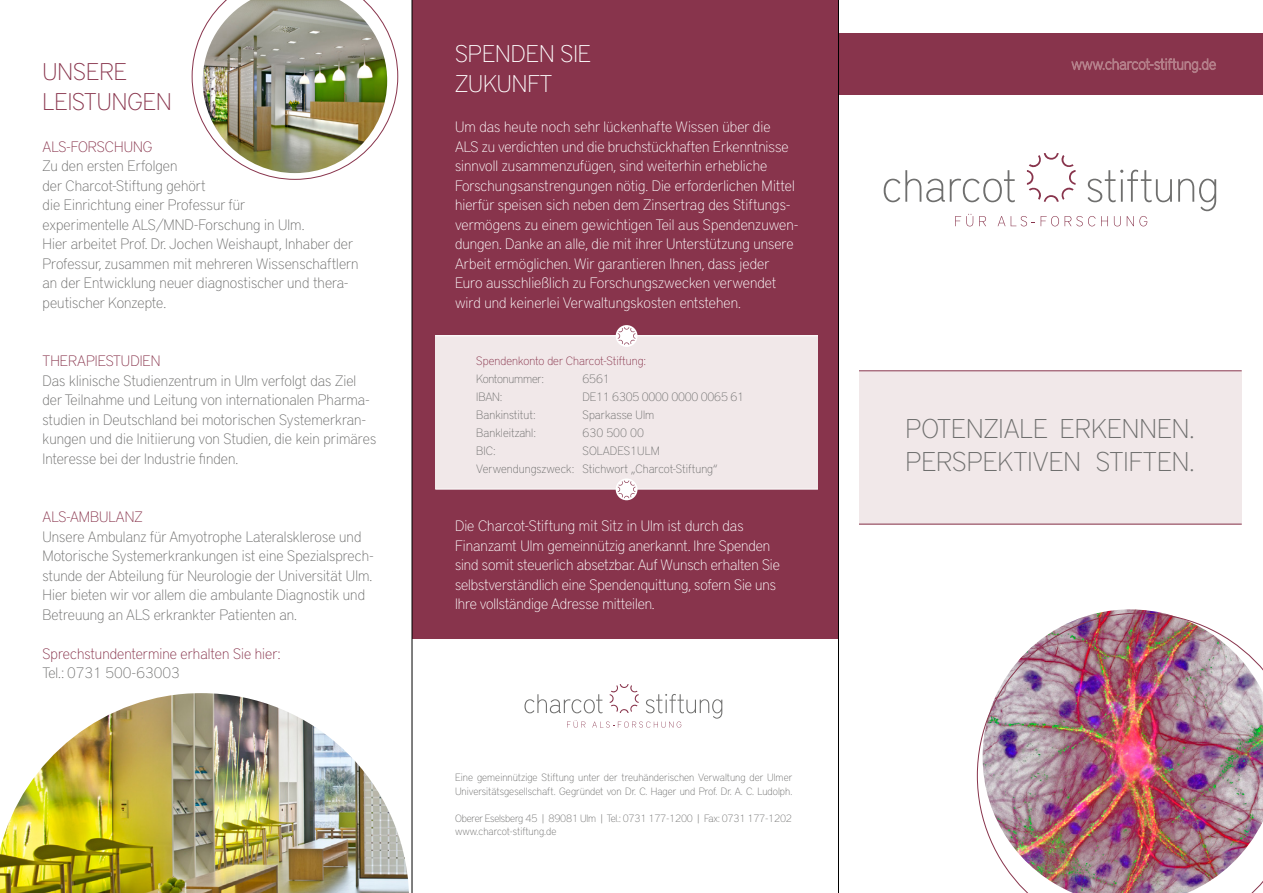
<style>
.page{position:relative;width:1263px;height:893px;background:#fff}
.page>*{position:absolute;margin:0;border:0;box-sizing:border-box;transform-origin:0 0}
.t1{font:100 27px/32.4px "District Pro";color:#6f6f6e}
.t2{font:100 24px/30px "District Pro";color:#fff}
.t3{font:100 24px/30px "District Pro";color:#88344c}
.t4{font:100 15px/19.5px "District Pro";color:#6f6f6e}
.t5{font:100 15px/19.5px "District Pro";color:#fff}
.t6{font:100 15px "District Pro";color:#88344c}
.t7{font:100 12px/18px "District Pro";color:#6f6f6e}
.t8{font:100 12px "District Pro";letter-spacing:-.02em;color:#6f6f6e}
.t9{font:100 12px "District Pro";color:#88344c}
.t10{font:100 10.5px/13.5px "District Pro";color:#6f6f6e}
.t11{font:100 10.5px/13.5px "District Pro";letter-spacing:-.02em;color:#6f6f6e}
</style>
<div class="page">
<div style="left:412px;top:0;width:426px;height:639px;background:#88344c"></div>
<div style="left:830px;top:33px;width:433px;height:62px;background:#88344c"></div>
<svg style="left:884px;top:170px;width:131px;height:32px"></svg>
<svg style="left:1087px;top:170px;width:85px;height:32px"></svg>
<svg style="left:1178px;top:179px;width:38px;height:32px"></svg>
<svg style="left:1027px;top:153px;width:48px;height:49px"></svg>
<svg style="left:955px;top:214px;width:18px;height:12px"></svg>
<svg style="left:979px;top:216px;width:7px;height:10px"></svg>
<svg style="left:998px;top:216px;width:7px;height:10px"></svg>
<svg style="left:1011px;top:216px;width:24px;height:10px"></svg>
<svg style="left:1041px;top:216px;width:54px;height:10px"></svg>
<svg style="left:1101px;top:216px;width:7px;height:10px"></svg>
<svg style="left:1114px;top:216px;width:7px;height:10px"></svg>
<svg style="left:1127px;top:216px;width:20px;height:10px"></svg>
<svg style="left:524px;top:684px;width:198px;height:44px"></svg>
<div style="left:859px;top:371px;width:383px;height:153px;background:#f1e8e9"></div>
<div style="left:435px;top:336px;width:383px;height:153px;background:#f1e8e9"></div>
<hr style="left:859px;top:371px;width:383px;height:1px;background:#88344c">
<hr style="left:859px;top:524px;width:383px;height:1px;background:#88344c">
<svg style="left:1071px;top:58px;width:145px;height:15px"></svg>
<img style="left:0;top:693px;width:409px;height:200px">
<img style="left:977px;top:613px;width:286px;height:280px">
<img style="left:192px;top:0;width:206px;height:180px">
<hr style="left:435px;top:336px;width:383px;height:1px;background:#fff">
<hr style="left:435px;top:489px;width:383px;height:1px;background:#fff">
<svg style="left:616px;top:325px;width:21px;height:22px"></svg>
<svg style="left:618px;top:327px;width:17px;height:18px"></svg>
<svg style="left:616px;top:478px;width:21px;height:22px"></svg>
<svg style="left:618px;top:481px;width:17px;height:17px"></svg>
<hr style="left:412px;top:0;width:1px;height:893px;background:#000">
<hr style="left:838px;top:0;width:1px;height:893px;background:#000">
<h2 class="t3" style="left:43px;top:55px;width:131px">UNSERE<br>LEISTUNGEN</h2>
<p class="t6" style="left:43px;top:136px;width:111px">ALS-FORSCHUNG</p>
<p class="t4" style="left:43px;top:155px;width:318px">Zu den ersten Erfolgen<br>der Charcot-Stiftung gehört<br>die Einrichtung einer Professur für<br>experimentelle ALS/MND-Forschung in Ulm.<br>Hier arbeitet Prof. Dr. Jochen Weishaupt, Inhaber der Professur, zusammen mit mehreren Wissenschaftlern an der Entwicklung neuer diagnostischer und thera&shy;peutischer Konzepte.</p>
<p class="t6" style="left:43px;top:350px;width:120px">THERAPIESTUDIEN</p>
<p class="t4" style="left:43px;top:370px;width:335px">Das klinische Studienzentrum in Ulm verfolgt das Ziel der Teilnahme und Leitung von internationalen Pharma&shy;studien in Deutschland bei motorischen Systemerkran&shy;kungen und die Initiierung von Studien, die kein primäres Interesse bei der Industrie finden.</p>
<p class="t6" style="left:43px;top:506px;width:102px">ALS-AMBULANZ</p>
<p class="t4" style="left:43px;top:526px;width:333px">Unsere Ambulanz für Amyotrophe Lateralsklerose und Motorische Systemerkrankungen ist eine Spezialsprech&shy;stunde der Abteilung für Neurologie der Universität Ulm.<br>Hier bieten wir vor allem die ambulante Diagnostik und Betreuung an ALS erkrankter Patienten an.</p>
<p class="t6" style="left:43px;top:643px;width:240px">Sprechstundentermine erhalten Sie hier:</p>
<p class="t4" style="left:43px;top:662px;width:139px">Tel.: 0731 500-63003</p>
<h2 class="t2" style="left:455px;top:37px;width:138px">SPENDEN SIE<br>ZUKUNFT</h2>
<p class="t5" style="left:455px;top:116px;width:345px">Um das heute noch sehr lückenhafte Wissen über die<br>ALS zu verdichten und die bruchstückhaften Erkenntnisse sinnvoll zusammenzufügen, sind weiterhin erhebliche Forschungsanstrengungen nötig. Die erforderlichen Mittel hierfür speisen sich neben dem Zinsertrag des Stiftungs&shy;vermögens zu einem gewichtigen Teil aus Spendenzuwen&shy;dungen. Danke an alle, die mit ihrer Unterstützung unsere Arbeit ermöglichen. Wir garantieren Ihnen, dass jeder Euro ausschließlich zu Forschungszwecken verwendet wird und keinerlei Verwaltungskosten entstehen.</p>
<p class="t9" style="left:476px;top:352px;width:171px">Spendenkonto der Charcot-Stiftung:</p>
<p class="t8" style="left:476px;top:370px;width:69px">Kontonummer:</p>
<p class="t7" style="left:583px;top:369px;width:29px">6561</p>
<p class="t7" style="left:476px;top:387px;width:28px">IBAN:</p>
<p class="t8" style="left:583px;top:388px;width:163px">DE11 6305 0000 0000 0065 61</p>
<p class="t7" style="left:476px;top:405px;width:61px">Bankinstitut:</p>
<p class="t7" style="left:583px;top:405px;width:73px">Sparkasse Ulm</p>
<p class="t7" style="left:476px;top:423px;width:61px">Bankleitzahl:</p>
<p class="t7" style="left:583px;top:423px;width:63px">630 500 00</p>
<p class="t7" style="left:476px;top:441px;width:21px">BIC:</p>
<p class="t7" style="left:476px;top:441px;width:243px;text-indent:106px">SOLADES1ULM<br>Verwendungszweck: Stichwort „Charcot-Stiftung“</p>
<p class="t5" style="left:455px;top:515px;width:326px">Die Charcot-Stiftung mit Sitz in Ulm ist durch das Finanzamt Ulm gemeinnützig anerkannt. Ihre Spenden sind somit steuerlich absetzbar. Auf Wunsch erhalten Sie selbstverständlich eine Spendenquittung, sofern Sie uns Ihre vollständige Adresse mitteilen.</p>
<p class="t10" style="left:455px;top:770px;width:339px">Eine gemeinnützige Stiftung unter der treuhänderischen Verwaltung der Ulmer<br>Universitätsgesellschaft. Gegründet von Dr. C. Hager und Prof. Dr. A. C. Ludolph.</p>
<p class="t11" style="left:455px;top:811px;width:338px">Oberer Eselsberg 45 | 89081 Ulm | Tel.: 0731 177-1200 | Fax: 0731 177-1202 www.charcot-stiftung.de</p>
<h1 class="t1" style="left:905px;top:411px;width:290px">POTENZIALE ERKENNEN.<br>PERSPEKTIVEN STIFTEN.</h1>
</div>
